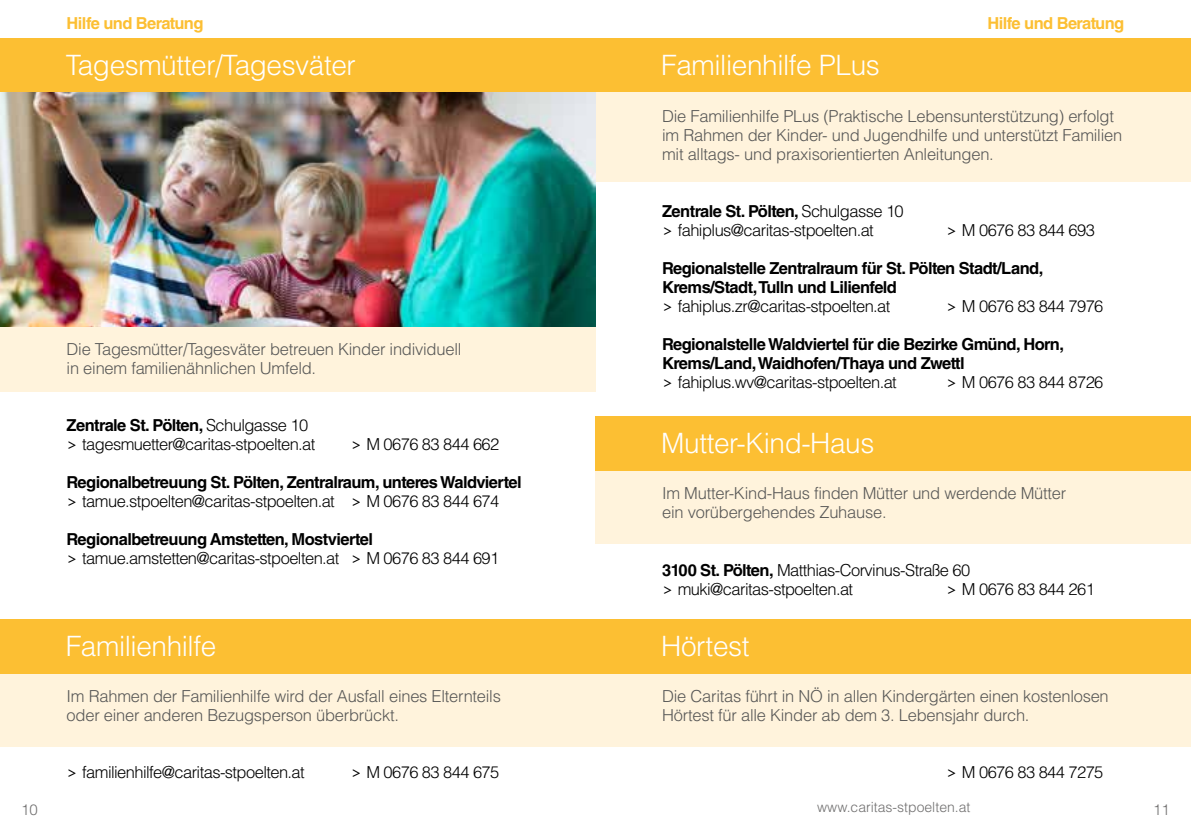
<style>
.page{position:relative;width:1191px;height:840px;background:#fff}
.page>*{position:absolute;margin:0;border:0;box-sizing:border-box;transform-origin:0 0}
.t1{font:300 28px "Helvetica LT Std";letter-spacing:-.015em;color:#fff}
.t2{font:300 16.4px/19px "Helvetica LT Std";letter-spacing:-.015em;color:#575756}
.t3{font:300 16.4px/19px "Helvetica LT Std";letter-spacing:-.035em;color:#000}
.t4{font:700 16.4px/19px "Helvetica LT Std";letter-spacing:-.035em;color:#000}
.t5{font:700 16.4px "Helvetica LT Std";letter-spacing:-.035em;color:#fcbf33}
.t6{font:300 15px "Helvetica LT Std";color:#706f6f}
.t7{font:300 14px "Helvetica LT Std";color:#706f6f}
.s1{font-weight:700}
</style>
<div class="page">
<div style="left:595px;top:65px;width:596px;height:117px;background:#fff3dc"></div>
<div style="left:0;top:298px;width:595px;height:93px;background:#fff3dc"></div>
<img style="left:0;top:92px;width:595px;height:234px">
<div style="left:0;top:38px;width:1191px;height:54px;background:#fcbf33"></div>
<div style="left:0;top:645px;width:1191px;height:101px;background:#fff3dc"></div>
<div style="left:595px;top:442px;width:596px;height:101px;background:#fff3dc"></div>
<div style="left:595px;top:416px;width:596px;height:54px;background:#fcbf33"></div>
<div style="left:0;top:618px;width:1191px;height:54px;background:#fcbf33"></div>
<p class="t5" style="left:67px;top:13px;width:138px">Hilfe und Beratung</p>
<p class="t5" style="left:987px;top:13px;width:138px">Hilfe und Beratung</p>
<h1 class="t1" style="left:66px;top:48px;width:291px">Tagesmütter/Tagesväter</h1>
<p class="t2" style="left:67px;top:339px;width:396px">Die Tagesmütter/Tagesväter betreuen Kinder individuell in einem familienähnlichen Umfeld.</p>
<p class="t3" style="left:82px;top:415px;width:235px;text-indent:-16px"><span class="s1">Zentrale St. Pölten,</span> Schulgasse 10 tagesmuetter@caritas-stpoelten.at</p>
<p class="t3" style="left:366px;top:434px;width:134px">M 0676 83 844 662</p>
<p class="t4" style="left:67px;top:472px;width:456px">Regionalbetreuung St. Pölten, Zentralraum, unteres Waldviertel</p>
<p class="t3" style="left:82px;top:491px;width:254px">tamue.stpoelten@caritas-stpoelten.at</p>
<p class="t3" style="left:366px;top:491px;width:134px">M 0676 83 844 674</p>
<p class="t4" style="left:67px;top:529px;width:308px">Regionalbetreuung Amstetten, Mostviertel</p>
<p class="t3" style="left:82px;top:548px;width:259px">tamue.amstetten@caritas-stpoelten.at</p>
<p class="t3" style="left:366px;top:548px;width:134px">M 0676 83 844 691</p>
<h1 class="t1" style="left:661px;top:48px;width:220px">Familienhilfe PLus</h1>
<p class="t2" style="left:662px;top:106px;width:461px">Die Familienhilfe PLus (Praktische Lebensunterstützung) erfolgt im Rahmen der Kinder- und Jugendhilfe und unterstützt Familien mit alltags- und praxisorientierten Anleitungen.</p>
<p class="t3" style="left:678px;top:201px;width:227px;text-indent:-16px"><span class="s1">Zentrale St. Pölten,</span> Schulgasse 10 fahiplus@caritas-stpoelten.at</p>
<p class="t3" style="left:962px;top:220px;width:134px">M 0676 83 844 693</p>
<p class="t4" style="left:662px;top:258px;width:383px">Regionalstelle Zentralraum für St. Pölten Stadt/Land,<br>Krems/Stadt, Tulln und Lilienfeld</p>
<p class="t3" style="left:678px;top:296px;width:214px">fahiplus.zr@caritas-stpoelten.at</p>
<p class="t3" style="left:962px;top:296px;width:143px">M 0676 83 844 7976</p>
<p class="t4" style="left:662px;top:334px;width:403px">Regionalstelle Waldviertel für die Bezirke Gmünd, Horn,<br>Krems/Land, Waidhofen/Thaya und Zwettl</p>
<p class="t3" style="left:678px;top:372px;width:221px">fahiplus.wv@caritas-stpoelten.at</p>
<p class="t3" style="left:962px;top:372px;width:143px">M 0676 83 844 8726</p>
<h1 class="t1" style="left:661px;top:425px;width:215px">Mutter-Kind-Haus</h1>
<p class="t2" style="left:662px;top:483px;width:406px">Im Mutter-Kind-Haus finden Mütter und werdende Mütter ein vorübergehendes Zuhause.</p>
<p class="t3" style="left:678px;top:559px;width:294px;text-indent:-16px"><span class="s1">3100 St. Pölten,</span> Matthias-Corvinus-Straße 60 muki@caritas-stpoelten.at</p>
<p class="t3" style="left:962px;top:578px;width:134px">M 0676 83 844 261</p>
<h1 class="t1" style="left:66px;top:628px;width:152px">Familienhilfe</h1>
<h1 class="t1" style="left:661px;top:628px;width:90px">Hörtest</h1>
<p class="t2" style="left:67px;top:686px;width:436px">Im Rahmen der Familienhilfe wird der Ausfall eines Elternteils oder einer anderen Bezugsperson überbrückt.</p>
<p class="t3" style="left:82px;top:762px;width:224px">familienhilfe@caritas-stpoelten.at</p>
<p class="t3" style="left:366px;top:762px;width:134px">M 0676 83 844 675</p>
<p class="t2" style="left:662px;top:686px;width:448px">Die Caritas führt in NÖ in allen Kindergärten einen kostenlosen<br>Hörtest für alle Kinder ab dem 3. Lebensjahr durch.</p>
<p class="t3" style="left:962px;top:762px;width:143px">M 0676 83 844 7275</p>
<p class="t6" style="left:21px;top:800px;width:18px">10</p>
<p class="t7" style="left:817px;top:798px;width:155px">www.caritas-stpoelten.at</p>
<p class="t6" style="left:1153px;top:800px;width:18px">11</p>
</div>
